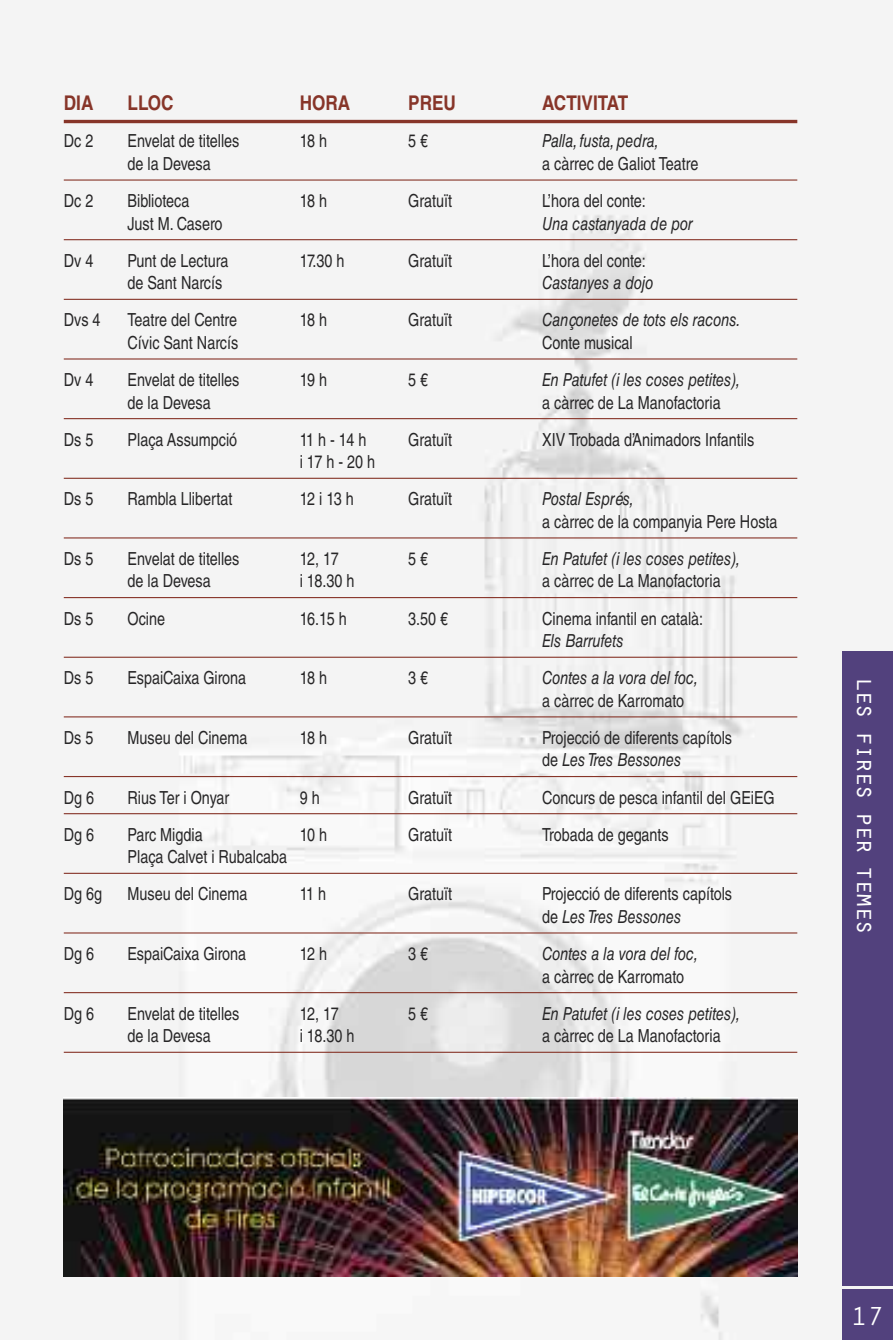
<style>
.page{position:relative;width:893px;height:1340px;background:#fff}
.page>*{position:absolute;margin:0;border:0;box-sizing:border-box;transform-origin:0 0}
.t1{font:27px "Orator";letter-spacing:-.1em;color:#fff}
.t2{font:700 20.25px "Helvetica LT Std";color:#873529;scale:.85 1}
.t3{font:18px/22.5px "Helvetica LT Std";color:#272627;scale:.8 1}
.t4{font:italic 18px "Helvetica LT Std";color:#272627;scale:.8 1}
.s1{font-style:italic}
</style>
<div class="page">
<img style="left:0;top:0;width:893px;height:1339px">
<div style="left:842px;top:651px;width:51px;height:634px;background:#52417d"></div>
<div style="left:842px;top:1288px;width:51px;height:51px;background:#52417d"></div>
<hr style="left:64px;top:120px;width:733px;height:3px;background:#873529">
<hr style="left:64px;top:179px;width:733px;height:2px;background:#873529">
<hr style="left:64px;top:239px;width:733px;height:1px;background:#873529">
<hr style="left:64px;top:299px;width:733px;height:1px;background:#873529">
<hr style="left:64px;top:358px;width:733px;height:1px;background:#873529">
<hr style="left:64px;top:418px;width:733px;height:1px;background:#873529">
<hr style="left:64px;top:478px;width:733px;height:1px;background:#873529">
<hr style="left:64px;top:537px;width:733px;height:1px;background:#873529">
<hr style="left:64px;top:597px;width:733px;height:1px;background:#873529">
<hr style="left:64px;top:656px;width:733px;height:2px;background:#873529">
<hr style="left:64px;top:716px;width:733px;height:1px;background:#873529">
<hr style="left:64px;top:776px;width:733px;height:1px;background:#873529">
<hr style="left:64px;top:813px;width:733px;height:1px;background:#873529">
<hr style="left:64px;top:872px;width:733px;height:1px;background:#873529">
<hr style="left:64px;top:932px;width:733px;height:1px;background:#873529">
<hr style="left:64px;top:992px;width:733px;height:1px;background:#873529">
<hr style="left:64px;top:1051px;width:733px;height:1px;background:#873529">
<img style="left:64px;top:1097px;width:733px;height:179px">
<p class="t2" style="left:64px;top:96px;width:36px">DIA</p>
<p class="t2" style="left:128px;top:96px;width:56px">LLOC</p>
<p class="t2" style="left:300px;top:96px;width:61px">HORA</p>
<p class="t2" style="left:408px;top:96px;width:58px">PREU</p>
<p class="t2" style="left:542px;top:96px;width:103px">ACTIVITAT</p>
<p class="t3" style="left:64px;top:131px;width:39px">Dc 2</p>
<p class="t3" style="left:128px;top:131px;width:141px">Envelat de titelles</p>
<p class="t3" style="left:300px;top:131px;width:36px">18 h</p>
<p class="t3" style="left:408px;top:131px;width:27px">5 €</p>
<p class="t4" style="left:542px;top:134px;width:147px">Palla, fusta,pedra,</p>
<p class="t3" style="left:128px;top:154px;width:106px">de la Devesa</p>
<p class="t3" style="left:542px;top:154px;width:197px">a càrrec de Galiot teatre</p>
<p class="t3" style="left:64px;top:191px;width:39px">Dc 2</p>
<p class="t3" style="left:128px;top:191px;width:79px">Biblioteca</p>
<p class="t3" style="left:300px;top:191px;width:36px">18 h</p>
<p class="t3" style="left:408px;top:191px;width:56px">Gratuït</p>
<p class="t3" style="left:542px;top:191px;width:131px">L’hora del conte:</p>
<p class="t3" style="left:128px;top:214px;width:120px">Just M. Casero</p>
<p class="t4" style="left:542px;top:217px;width:190px">Una castanyada de por</p>
<p class="t3" style="left:64px;top:251px;width:39px">Dv 4</p>
<p class="t3" style="left:128px;top:251px;width:128px">Punt de Lectura</p>
<p class="t3" style="left:300px;top:251px;width:57px">17.30 h</p>
<p class="t3" style="left:408px;top:251px;width:56px">Gratuït</p>
<p class="t3" style="left:542px;top:251px;width:131px">L’hora del conte:</p>
<p class="t3" style="left:128px;top:273px;width:120px">de Sant Narcís</p>
<p class="t4" style="left:542px;top:276px;width:141px">Castanyes a dojo</p>
<p class="t3" style="left:64px;top:310px;width:48px">Dvs 4</p>
<p class="t3" style="left:128px;top:310px;width:138px">teatre del Centre</p>
<p class="t3" style="left:300px;top:310px;width:36px">18 h</p>
<p class="t3" style="left:408px;top:310px;width:56px">Gratuït</p>
<p class="t4" style="left:542px;top:313px;width:250px">Cançonetes de tots els racons.</p>
<p class="t3" style="left:128px;top:333px;width:140px">Cívic Sant Narcís</p>
<p class="t3" style="left:542px;top:333px;width:115px">Conte musical</p>
<p class="t3" style="left:64px;top:370px;width:39px">Dv 4</p>
<p class="t3" style="left:128px;top:370px;width:141px">Envelat de titelles</p>
<p class="t3" style="left:300px;top:370px;width:36px">19 h</p>
<p class="t3" style="left:408px;top:370px;width:27px">5 €</p>
<p class="t4" style="left:542px;top:373px;width:249px">En Patufet (i les coses petites),</p>
<p class="t3" style="left:128px;top:392px;width:106px">de la Devesa</p>
<p class="t3" style="left:542px;top:392px;width:225px">a càrrec de La Manofactoria</p>
<p class="t3" style="left:64px;top:430px;width:39px">Ds 5</p>
<p class="t3" style="left:128px;top:430px;width:139px">Plaça Assumpció</p>
<p class="t3" style="left:300px;top:430px;width:85px">11h-14h</p>
<p class="t3" style="left:408px;top:430px;width:56px">Gratuït</p>
<p class="t3" style="left:542px;top:430px;width:267px">XIV trobada d’Animadors Infantils</p>
<p class="t3" style="left:300px;top:452px;width:96px">i17h-20h</p>
<p class="t3" style="left:64px;top:489px;width:39px">Ds 5</p>
<p class="t3" style="left:128px;top:489px;width:133px">rambla Llibertat</p>
<p class="t3" style="left:300px;top:489px;width:69px">12i13h</p>
<p class="t3" style="left:408px;top:489px;width:56px">Gratuït</p>
<p class="t4" style="left:542px;top:492px;width:116px">Postal Esprés,</p>
<p class="t3" style="left:542px;top:512px;width:296px">a càrrec de la companyia Pere Hosta</p>
<p class="t3" style="left:64px;top:549px;width:39px">Ds 5</p>
<p class="t3" style="left:128px;top:549px;width:141px">Envelat de titelles</p>
<p class="t3" style="left:300px;top:549px;width:50px">12, 17</p>
<p class="t3" style="left:408px;top:549px;width:27px">5 €</p>
<p class="t4" style="left:542px;top:552px;width:249px">En Patufet (i les coses petites),</p>
<p class="t3" style="left:128px;top:571px;width:106px">de la Devesa</p>
<p class="t3" style="left:300px;top:571px;width:70px">i 18.30 h</p>
<p class="t3" style="left:542px;top:571px;width:225px">a càrrec de La Manofactoria</p>
<p class="t3" style="left:64px;top:608px;width:39px">Ds 5</p>
<p class="t3" style="left:128px;top:608px;width:49px">ocine</p>
<p class="t3" style="left:300px;top:608px;width:60px">16.15 h</p>
<p class="t3" style="left:408px;top:608px;width:52px">3.50 €</p>
<p class="t3" style="left:542px;top:608px;width:203px">Cinema infantil en català:</p>
<p class="t4" style="left:542px;top:634px;width:104px">Els Barrufets</p>
<p class="t3" style="left:64px;top:668px;width:39px">Ds 5</p>
<p class="t3" style="left:128px;top:668px;width:150px">EspaiCaixa Girona</p>
<p class="t3" style="left:300px;top:668px;width:36px">18 h</p>
<p class="t3" style="left:408px;top:668px;width:27px">3 €</p>
<p class="t4" style="left:542px;top:671px;width:197px">Contes a la vora del foc,</p>
<p class="t3" style="left:542px;top:691px;width:179px">a càrrec de Karromato</p>
<p class="t3" style="left:64px;top:728px;width:39px">Ds 5</p>
<p class="t3" style="left:128px;top:728px;width:152px">Museu del Cinema</p>
<p class="t3" style="left:300px;top:728px;width:36px">18 h</p>
<p class="t3" style="left:408px;top:728px;width:56px">Gratuït</p>
<p class="t3" style="left:542px;top:728px;width:239px">Projecció de diferents capítols de <span class="s1">Les Tres Bessones</span></p>
<p class="t3" style="left:64px;top:787px;width:40px">Dg 6</p>
<p class="t3" style="left:128px;top:787px;width:129px">rius ter i onyar</p>
<p class="t3" style="left:300px;top:787px;width:27px">9 h</p>
<p class="t3" style="left:408px;top:787px;width:56px">Gratuït</p>
<p class="t3" style="left:542px;top:787px;width:292px">Concurs de pesca infantil del GEiEG</p>
<p class="t3" style="left:64px;top:824px;width:40px">Dg 6</p>
<p class="t3" style="left:128px;top:824px;width:95px">Parc Migdia</p>
<p class="t3" style="left:300px;top:824px;width:36px">10 h</p>
<p class="t3" style="left:408px;top:824px;width:56px">Gratuït</p>
<p class="t3" style="left:542px;top:824px;width:160px">trobada de gegants</p>
<p class="t3" style="left:128px;top:847px;width:201px">Plaça Calvet i rubalcaba</p>
<p class="t3" style="left:64px;top:884px;width:50px">Dg 6g</p>
<p class="t3" style="left:128px;top:884px;width:152px">Museu del Cinema</p>
<p class="t3" style="left:300px;top:884px;width:34px">11 h</p>
<p class="t3" style="left:408px;top:884px;width:56px">Gratuït</p>
<p class="t3" style="left:542px;top:884px;width:239px">Projecció de diferents capítols de <span class="s1">Les Tres Bessones</span></p>
<p class="t3" style="left:64px;top:944px;width:40px">Dg 6</p>
<p class="t3" style="left:128px;top:944px;width:150px">EspaiCaixa Girona</p>
<p class="t3" style="left:300px;top:944px;width:36px">12 h</p>
<p class="t3" style="left:408px;top:944px;width:27px">3 €</p>
<p class="t4" style="left:542px;top:947px;width:197px">Contes a la vora del foc,</p>
<p class="t3" style="left:542px;top:966px;width:179px">a càrrec de Karromato</p>
<p class="t3" style="left:64px;top:1003px;width:40px">Dg 6</p>
<p class="t3" style="left:128px;top:1003px;width:141px">Envelat de titelles</p>
<p class="t3" style="left:300px;top:1003px;width:50px">12, 17</p>
<p class="t3" style="left:408px;top:1003px;width:27px">5 €</p>
<p class="t4" style="left:542px;top:1006px;width:249px">En Patufet (i les coses petites),</p>
<p class="t3" style="left:128px;top:1026px;width:106px">de la Devesa</p>
<p class="t3" style="left:300px;top:1026px;width:70px">i 18.30 h</p>
<p class="t3" style="left:542px;top:1026px;width:225px">a càrrec de La Manofactoria</p>
<h1 class="t1" style="left:882px;top:676px;width:261px;rotate:90deg">les fires per temes</h1>
<h1 class="t1" style="left:851px;top:1299px;width:34px">17</h1>
</div>
